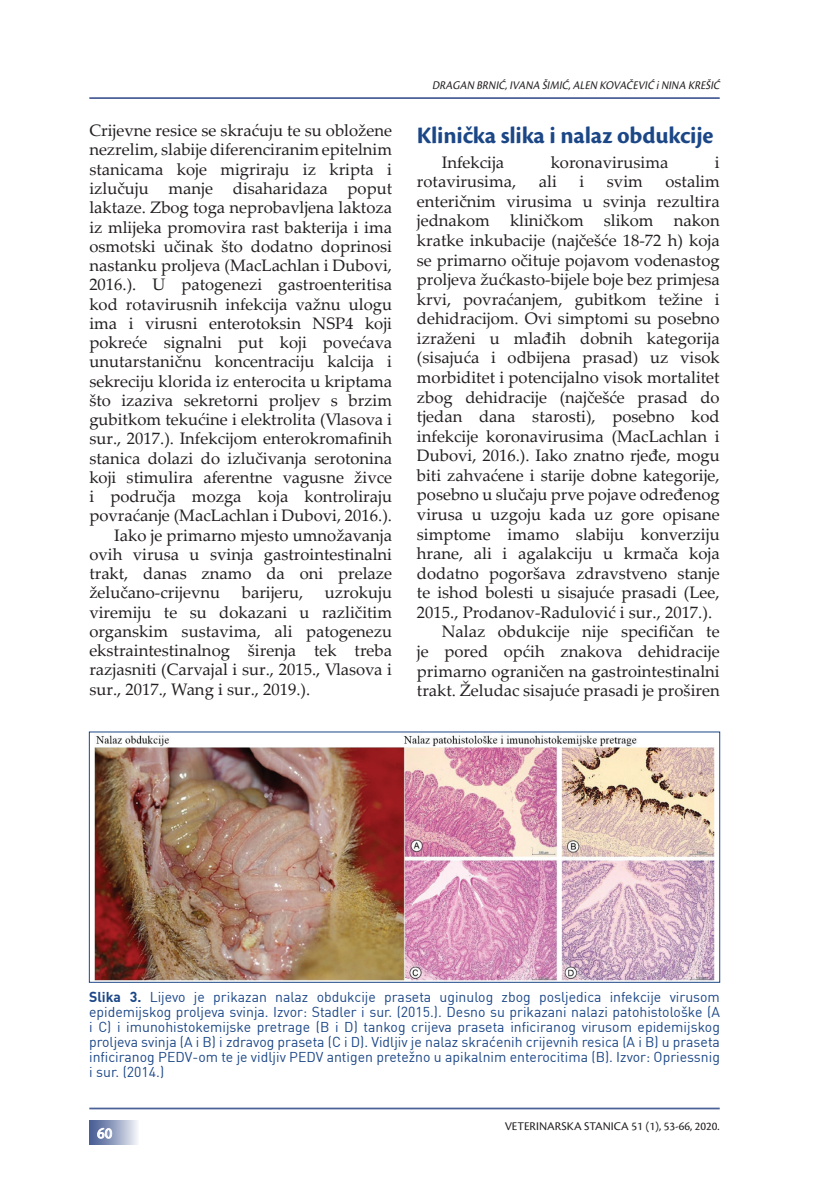
<style>
.page{position:relative;width:819px;height:1191px;background:#fff}
.page>*{position:absolute;margin:0;border:0;box-sizing:border-box;transform-origin:0 0}
.PODNASLOV{font:700 24.5px "Cronos Pro";letter-spacing:-.01em;color:#1c4787}
.TEKST{font:16.62px/19.2px "Palatino Linotype";color:#231f20;text-align:justify}
.t1{font:15.75px "Cronos Pro";color:#fff}
.potpis_pod_tablicu{font:14px/14.9px "DIN";color:#1c4787;text-align:justify}
.t2{font:italic 12.25px "Cronos Pro";color:#231f20;scale:.9 1}
.t3{font:12.25px "Cronos Pro";color:#231f20}
.s1{font-weight:700}
</style>
<div class="page">
<hr style="left:89px;top:1107px;width:630px;height:2px;background:#4b6096">
<hr style="left:89px;top:97px;width:630px;height:2px;background:#4b6096">
<div style="left:89px;top:1120px;width:50px;height:25px;background:linear-gradient(to right,#3d548e,#eef0f5)"></div>
<svg style="left:97px;top:1127px;width:16px;height:12px"></svg>
<img style="left:94px;top:735px;width:620px;height:245px">
<p class="TEKST" style="left:89px;top:120px;width:304px">Crijevne resice se skraćuju te su obložene nezrelim, slabije diferenciranim epitelnim stanicama koje migriraju iz kripta i izlučuju manje disaharidaza poput laktaze. Zbog toga neprobavljena laktoza iz mlijeka promovira rast bakterija i ima osmotski učinak što dodatno doprinosi nastanku proljeva (MacLachlan i Dubovi, 2016.). U patogenezi gastroenteritisa kod rotavirusnih infekcija važnu ulogu ima i virusni enterotoksin NSP4 koji pokreće signalni put koji povećava unutarstaničnu koncentraciju kalcija i sekreciju klorida iz enterocita u kriptama što izaziva sekretorni proljev s brzim gubitkom tekućine i elektrolita (Vlasova i sur., 2017.). Infekcijom enterokromafinih stanica dolazi do izlučivanja serotonina koji stimulira aferentne vagusne živce i područja mozga koja kontroliraju povraćanje (MacLachlan i Dubovi, 2016.).</p>
<p class="TEKST" style="left:89px;top:525px;width:304px;text-indent:25px">Iako je primarno mjesto umnožavanja ovih virusa u svinja gastrointestinalni trakt, danas znamo da oni prelaze želučano-crijevnu</p>
<p class="TEKST" style="left:89px;top:582px;width:304px;text-indent:235px">uzrokuju viremiju te su dokazani u različitim organskim sustavima, ali patogenezu ekstraintestinalnog širenja tek treba razjasniti (Carvajal i sur., 2015., Vlasova i sur., 2017., Wang i sur., 2019.).</p>
<p class="TEKST" style="left:242px;top:582px;width:63px">barijeru,</p>
<p class="t2" style="left:432px;top:78px;width:324px">DRAGAN BRNIĆ,IVANA ŠIMIĆ,ALEN KOVAČEVIĆ iNINA KREŠIĆ</p>
<p class="PODNASLOV" style="left:417px;top:121px;width:298px">Klinička slika i nalaz obdukcije</p>
<p class="TEKST" style="left:441px;top:152px;width:64px">Infekcija</p>
<p class="TEKST" style="left:550px;top:152px;width:119px">koronavirusima</p>
<p class="TEKST" style="left:714px;top:152px;width:6px">i</p>
<p class="TEKST" style="left:417px;top:171px;width:101px">rotavirusima,</p>
<p class="TEKST" style="left:539px;top:171px;width:19px">ali</p>
<p class="TEKST" style="left:579px;top:171px;width:6px">i</p>
<p class="TEKST" style="left:607px;top:171px;width:37px">svim</p>
<p class="TEKST" style="left:417px;top:171px;width:304px;text-indent:248px">ostalim enteričnim virusima u svinja rezultira jednakom kliničkom slikom nakon kratke inkubacije (najčešće 18-72 h) koja se primarno očituje pojavom vodenastog proljeva žućkasto-bijele boje bez primjesa krvi, povraćanjem, gubitkom težine i dehidracijom. Ovi simptomi su posebno izraženi u mlađih dobnih kategorija (sisajuća i odbijena prasad) uz visok morbiditet i potencijalno visok mortalitet zbog dehidracije (najčešće prasad do tjedan dana starosti), posebno kod infekcije koronavirusima (MacLachlan i Dubovi, 2016.). Iako znatno rjeđe, mogu biti zahvaćene i starije dobne kategorije, posebno u slučaju prve pojave određenog virusa u uzgoju kada uz gore opisane simptome imamo slabiju konverziju hrane, ali i agalakciju u krmača koja dodatno pogoršava zdravstveno stanje te ishod bolesti u sisajuće prasadi (Lee, 2015., Prodanov-Radulović i sur., 2017.).</p>
<p class="TEKST" style="left:417px;top:621px;width:304px;text-indent:25px">Nalaz obdukcije nije specifičan te je pored općih znakova dehidracije primarno ograničen na gastrointestinalni trakt. Želudac sisajuće prasadi je proširen</p>
<p class="potpis_pod_tablicu" style="left:89px;top:989px;width:632px"><span class="s1">Slika 3.</span> Lijevo je prikazan nalaz obdukcije praseta uginulog zbog posljedica infekcije virusom epidemijskog proljeva svinja. Izvor: Stadler i sur. (2015.). Desno su prikazani nalazi patohistološke (A i C) i imunohistokemijske pretrage (B i D) tankog crijeva praseta inficiranog virusom epidemijskog proljeva svinja (A i B) i zdravog praseta (C i D). Vidljiv je nalaz skraćenih crijevnih resica (A i B) u praseta inficiranog PEDV-om te je vidljiv PEDV antigen pretežno u apikalnim enterocitima (B). Izvor: Opriessnig i sur. (2014.)</p>
<p class="t1" style="left:97px;top:1124px;width:16px">60</p>
<p class="t3" style="left:504px;top:1119px;width:216px">VETERINARSKA STANICA 51 (1), 53-66, 2020.</p>
</div>
